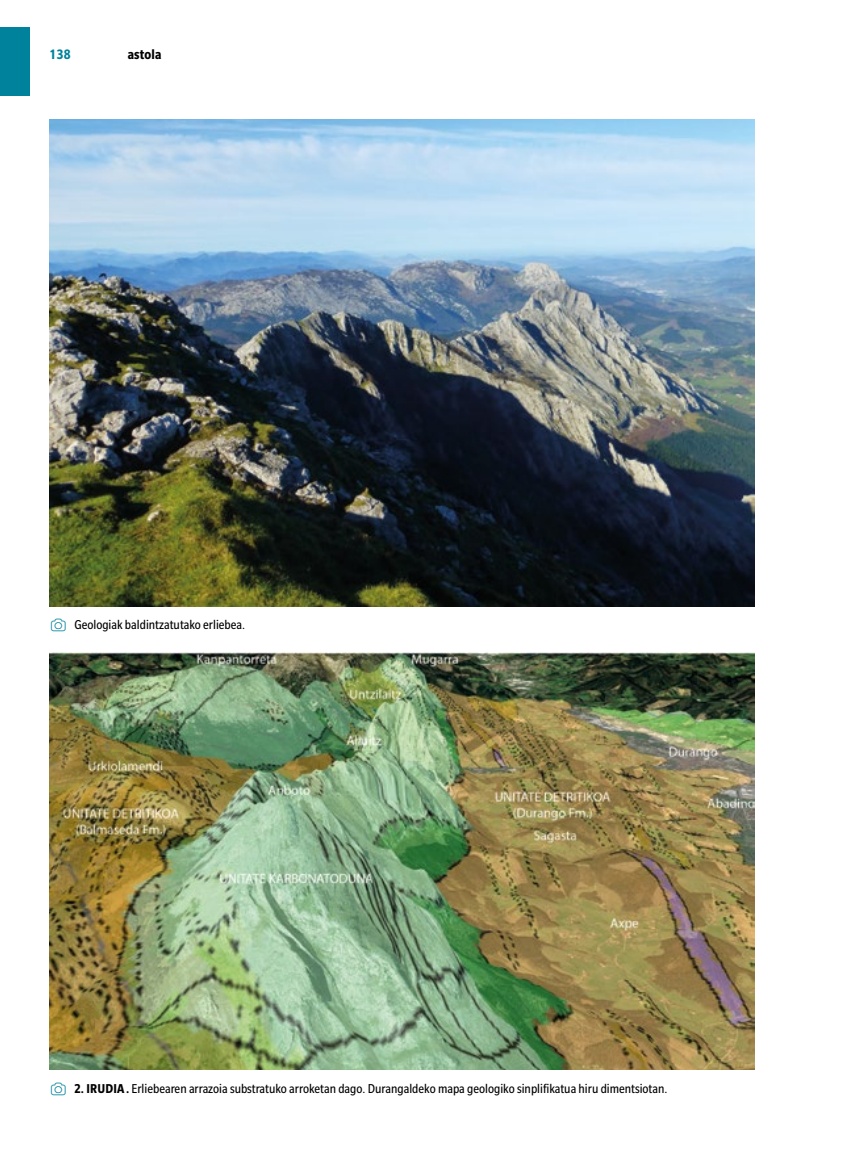
<style>
.page{position:relative;width:844px;height:1166px;background:#fff}
.page>*{position:absolute;margin:0;border:0;box-sizing:border-box;transform-origin:0 0}
.t1{font:700 condensed 14.88px "Slate Pro";letter-spacing:.01em;color:#000}
.t2{font:700 condensed 14.88px "Slate Pro";color:#00819c}
.t3{font:condensed 14px "Slate Pro";color:#000}
.t4{font:700 condensed 14px "Slate Pro";color:#000}
.s1{font-weight:700}
</style>
<div class="page">
<img style="left:50px;top:652px;width:704px;height:418px">
<img style="left:50px;top:119px;width:704px;height:487px">
<div style="left:0;top:28px;width:30px;height:68px;background:#00819c"></div>
<p class="t2" style="left:50px;top:47px;width:22px">138</p>
<p class="t1" style="left:128px;top:47px;width:35px">astola</p>
<p class="t3" style="left:74px;top:617px;width:172px">Geologiak baldintzatutako erliebea.</p>
<p class="t4" style="left:74px;top:1081px;width:20px">2. irudia</p>
<p class="t3" style="left:126px;top:1081px;width:542px"><span class="s1">.</span> Erliebearen arrazoia substratuko arroketan dago. Durangaldeko mapa geologiko sinplifikatua hiru dimentsiotan.</p>
</div>
